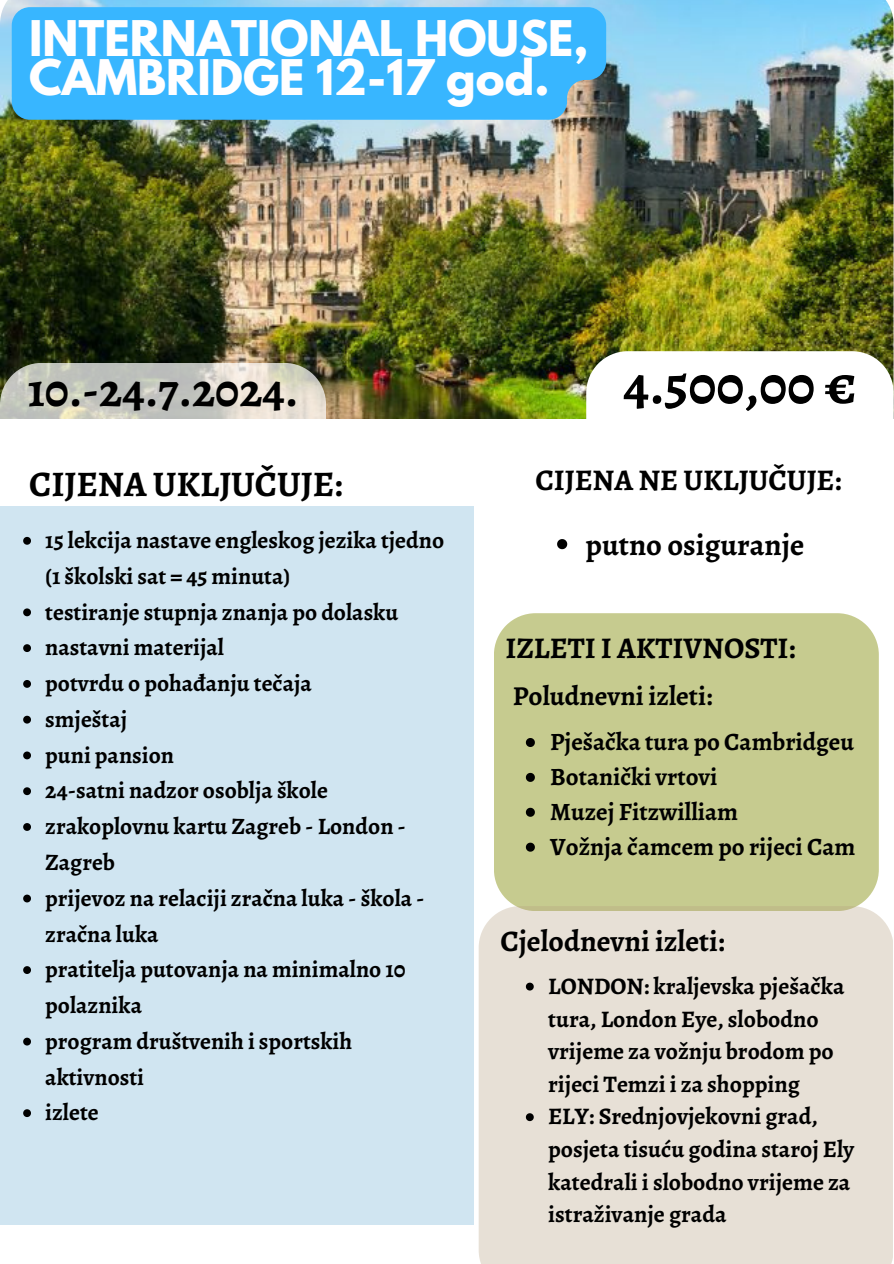
<style>
.page{position:relative;width:894px;height:1264px;background:#fff}
.page>*{position:absolute;margin:0;border:0;box-sizing:border-box;transform-origin:0 0}
.t1{font:700 55.5px "Alegreya";color:#000}
.t2{font:700 48px "Alegreya";color:#000}
.t3{font:700 43.5px/39.8px "League Spartan";color:#fffeff}
.t4{font:700 36px "Alegreya";color:#000}
.t5{font:700 30.6px "Alegreya";color:#000}
.t6{font:700 30px "Alegreya";color:#000}
.t7{font:700 29.85px "Alegreya";color:#000}
.t8{font:700 27.3px "Alegreya";color:#000}
.t9{font:700 24.9px "Alegreya";color:#000}
.t10{font:700 23.7px/32.7px "Alegreya";color:#000}
.t11{font:700 23.55px/35.7px "Alegreya";color:#000}
</style>
<div class="page">
<img style="left:0;top:0;width:893px;height:419px">
<svg style="left:586px;top:351px;width:307px;height:68px"></svg>
<svg style="left:0;top:363px;width:326px;height:56px;background:#c8c7be"></svg>
<div style="left:0;top:506px;width:474px;height:718px;background:#d0e5f1"></div>
<div style="left:494px;top:613px;width:384px;height:293px;background:#c6cb8f"></div>
<div style="left:478px;top:906px;width:414px;height:357px;background:#e7e0d6"></div>
<div style="left:12px;top:7px;width:594px;height:113px;background:#38b6ff"></div>
<svg style="left:557px;top:539px;width:10px;height:10px"></svg>
<svg style="left:525px;top:738px;width:9px;height:9px"></svg>
<svg style="left:525px;top:773px;width:9px;height:9px"></svg>
<svg style="left:525px;top:807px;width:9px;height:9px"></svg>
<svg style="left:525px;top:842px;width:9px;height:9px"></svg>
<svg style="left:525px;top:982px;width:8px;height:8px"></svg>
<svg style="left:525px;top:1113px;width:8px;height:8px"></svg>
<svg style="left:23px;top:537px;width:8px;height:7px"></svg>
<svg style="left:23px;top:608px;width:8px;height:8px"></svg>
<svg style="left:23px;top:644px;width:8px;height:8px"></svg>
<svg style="left:23px;top:680px;width:8px;height:7px"></svg>
<svg style="left:23px;top:715px;width:8px;height:8px"></svg>
<svg style="left:23px;top:751px;width:8px;height:8px"></svg>
<svg style="left:23px;top:787px;width:8px;height:8px"></svg>
<svg style="left:23px;top:823px;width:8px;height:7px"></svg>
<svg style="left:23px;top:894px;width:8px;height:8px"></svg>
<svg style="left:23px;top:966px;width:8px;height:8px"></svg>
<svg style="left:23px;top:1037px;width:8px;height:8px"></svg>
<svg style="left:23px;top:1109px;width:8px;height:8px"></svg>
<h1 class="t3" style="left:29px;top:24px;width:561px">INTERNATIONAL HOUSE,<br>CAMBRIDGE 12-17 god.</h1>
<h2 class="t2" style="left:28px;top:358px;width:272px">10.-24.7.2024.</h2>
<h2 class="t1" style="left:623px;top:347px;width:235px">4.500,00 €</h2>
<h3 class="t4" style="left:29px;top:460px;width:315px">CIJENA UKLJUČUJE:</h3>
<h4 class="t6" style="left:535px;top:460px;width:308px">CIJENA NE UKLJUČUJE:</h4>
<p class="t5" style="left:585px;top:523px;width:220px">putno osiguranje</p>
<p class="t11" style="left:45px;top:522px;width:400px">15 lekcija nastave engleskog jezika tjedno (1 školski sat = 45 minuta)</p>
<p class="t11" style="left:45px;top:594px;width:354px">testiranje stupnja znanja po dolasku</p>
<p class="t11" style="left:45px;top:629px;width:180px">nastavni materijal</p>
<h4 class="t11" style="left:45px;top:665px;width:268px">potvrdu o pohađanju tečaja</h4>
<p class="t11" style="left:45px;top:701px;width:83px">smještaj</p>
<p class="t11" style="left:45px;top:737px;width:130px">puni pansion</p>
<p class="t11" style="left:45px;top:772px;width:284px">24-satni nadzor osoblja škole</p>
<p class="t11" style="left:45px;top:808px;width:362px">zrakoplovnu kartu Zagreb - London -<br>Zagreb</p>
<p class="t11" style="left:45px;top:880px;width:381px">prijevoz na relaciji zračna luka - škola - zračna luka</p>
<h5 class="t11" style="left:45px;top:951px;width:362px">pratitelja putovanja na minimalno 10 polaznika</h5>
<p class="t11" style="left:45px;top:1023px;width:308px">program društvenih i sportskih aktivnosti</p>
<p class="t11" style="left:45px;top:1094px;width:55px">izlete</p>
<p class="t6" style="left:505px;top:627px;width:291px">IZLETI I AKTIVNOSTI:</p>
<p class="t8" style="left:512px;top:677px;width:201px">Poludnevni izleti:</p>
<p class="t9" style="left:550px;top:725px;width:305px">Pješačka tura po Cambridgeu</p>
<p class="t9" style="left:550px;top:760px;width:169px">Botanički vrtovi</p>
<p class="t9" style="left:550px;top:794px;width:189px">Muzej Fitzwilliam</p>
<p class="t9" style="left:550px;top:829px;width:307px">Vožnja čamcem po rijeci Cam</p>
<p class="t7" style="left:500px;top:920px;width:226px">Cjelodnevni izleti:</p>
<p class="t10" style="left:548px;top:969px;width:298px">LONDON: kraljevska pješačka tura, London Eye, slobodno vrijeme za vožnju brodom po rijeci Temzi i za shopping</p>
<p class="t10" style="left:548px;top:1100px;width:307px">ELY: Srednjovjekovni grad, posjeta tisuću godina staroj Ely katedrali i slobodno vrijeme za istraživanje grada</p>
</div>
